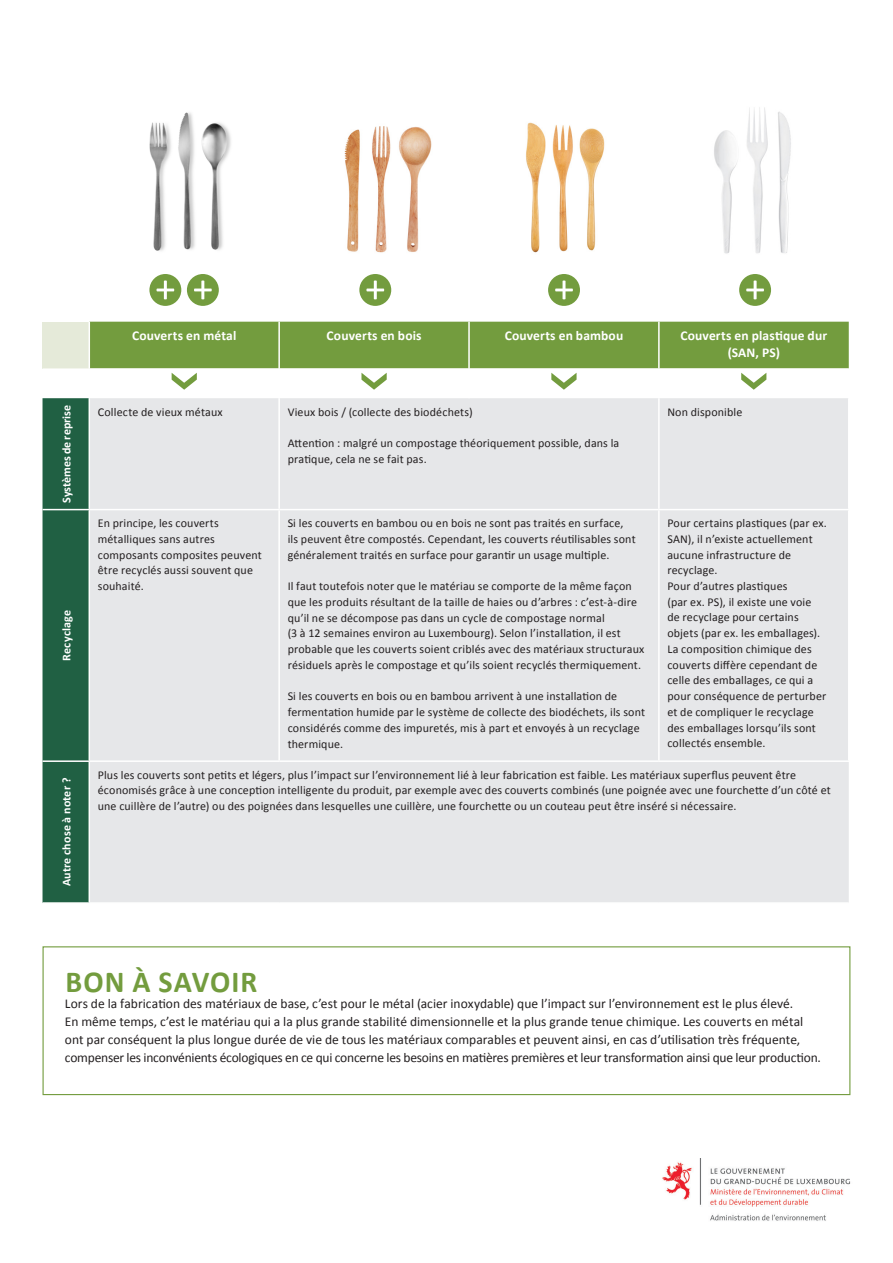
<style>
.page{position:relative;width:893px;height:1263px;background:#fff}
.page>*{position:absolute;margin:0;border:0;box-sizing:border-box;transform-origin:0 0}
.t1{font:700 30.6px "Calibri";letter-spacing:.035em;color:#739c3e}
.t2{font:13.5px/18px "Calibri";color:#231f20}
.t3{font:700 13.5px/16.2px "Calibri";letter-spacing:.01em;color:#fff;text-align:center}
.t4{font:12px/15.8px "Calibri";letter-spacing:.01em;color:#231f20}
.t5{font:700 12px "Calibri";letter-spacing:.01em;color:#fff}
</style>
<div class="page">
<img style="left:714px;top:107px;width:77px;height:147px">
<img style="left:662px;top:1158px;width:189px;height:63px">
<div style="left:43px;top:946px;width:807px;height:149px;border:1px solid #739c3e"></div>
<div style="left:149px;top:274px;width:32px;height:32px;background:#739c3e;border-radius:50%"></div>
<svg style="left:157px;top:280px;width:17px;height:19px"></svg>
<div style="left:187px;top:274px;width:32px;height:32px;background:#739c3e;border-radius:50%"></div>
<svg style="left:194px;top:280px;width:18px;height:19px"></svg>
<svg style="left:43px;top:322px;width:806px;height:581px;background:#d3dbd3"></svg>
<div style="left:359px;top:274px;width:32px;height:32px;background:#739c3e;border-radius:50%"></div>
<svg style="left:366px;top:280px;width:18px;height:19px"></svg>
<div style="left:548px;top:274px;width:32px;height:32px;background:#739c3e;border-radius:50%"></div>
<svg style="left:555px;top:280px;width:18px;height:19px"></svg>
<div style="left:739px;top:274px;width:32px;height:32px;background:#739c3e;border-radius:50%"></div>
<svg style="left:746px;top:280px;width:18px;height:19px"></svg>
<img style="left:149px;top:112px;width:82px;height:139px">
<img style="left:344px;top:126px;width:88px;height:127px">
<img style="left:526px;top:122px;width:79px;height:131px">
<p class="t3" style="left:132px;top:328px;width:106px">Couverts en métal</p>
<p class="t3" style="left:327px;top:328px;width:96px">Couverts en bois</p>
<p class="t3" style="left:505px;top:328px;width:120px">Couverts en bambou</p>
<p class="t3" style="left:680px;top:328px;width:148px">Couverts en plastique dur (SAN, PS)</p>
<p class="t5" style="left:59px;top:503px;width:99px;rotate:-90deg">Systèmes de reprise</p>
<p class="t4" style="left:98px;top:404px;width:126px">Collecte de vieux métaux</p>
<p class="t4" style="left:288px;top:404px;width:186px">Vieux bois / (collecte des biodéchets)</p>
<p class="t4" style="left:288px;top:435px;width:333px">Attention : malgré un compostage théoriquement possible, dans la pratique, cela ne se fait pas.</p>
<p class="t5" style="left:59px;top:661px;width:52px;rotate:-90deg">Recyclage</p>
<p class="t4" style="left:98px;top:515px;width:166px">En principe, les couverts métalliques sans autres composants composites peuvent être recyclés aussi souvent que souhaité.</p>
<p class="t4" style="left:288px;top:515px;width:350px">Si les couverts en bambou ou en bois ne sont pas traités en surface, ils peuvent être compostés. Cependant, les couverts réutilisables sont généralement traités en surface pour garantir un usage multiple.</p>
<p class="t4" style="left:288px;top:578px;width:358px">Il faut toutefois noter que le matériau se comporte de la même façon que les produits résultant de la taille de haies ou d’arbres : c’est-à-dire qu’il ne se décompose pas dans un cycle de compostage normal<br>(3 à 12 semaines environ au Luxembourg). Selon l’installation, il est probable que les couverts soient criblés avec des matériaux structuraux résiduels après le compostage et qu’ils soient recyclés thermiquement.</p>
<p class="t4" style="left:288px;top:688px;width:359px">Si les couverts en bois ou en bambou arrivent à une installation de fermentation humide par le système de collecte des biodéchets, ils sont considérés comme des impuretés, mis à part et envoyés à un recyclage thermique.</p>
<p class="t4" style="left:667px;top:404px;width:77px">Non disponible</p>
<p class="t4" style="left:667px;top:515px;width:161px">Pour certains plastiques (par ex.<br>SAN), il n’existe actuellement aucune infrastructure de recyclage.<br>Pour d’autres plastiques<br>(par ex. PS), il existe une voie<br>de recyclage pour certains objets (par ex. les emballages).<br>La composition chimique des couverts diffère cependant de celle des emballages, ce qui a pour conséquence de perturber et de compliquer le recyclage des emballages lorsqu’ils sont collectés ensemble.</p>
<p class="t5" style="left:59px;top:886px;width:110px;rotate:-90deg">Autre chose à noter ?</p>
<p class="t4" style="left:98px;top:767px;width:734px">Plus les couverts sont petits et légers, plus l’impact sur l’environnement lié à leur fabrication est faible. Les matériaux superflus peuvent être économisés grâce à une conception intelligente du produit, par exemple avec des couverts combinés (une poignée avec une fourchette d’un côté et une cuillère de l’autre) ou des poignées dans lesquelles une cuillère, une fourchette ou un couteau peut être inséré si nécessaire.</p>
<h1 class="t1" style="left:65px;top:962px;width:194px">BON À SAVOIR</h1>
<p class="t2" style="left:65px;top:995px;width:758px">Lors de la fabrication des matériaux de base, c’est pour le métal (acier inoxydable) que l’impact sur l’environnement est le plus élevé.<br>En même temps, c’est le matériau qui a la plus grande stabilité dimensionnelle et la plus grande tenue chimique. Les couverts en métal ont par conséquent la plus longue durée de vie de tous les matériaux comparables et peuvent ainsi, en cas d’utilisation très fréquente, compenser les inconvénients écologiques en ce qui concerne les besoins en matières premières et leur transformation ainsi que leur production.</p>
</div>
